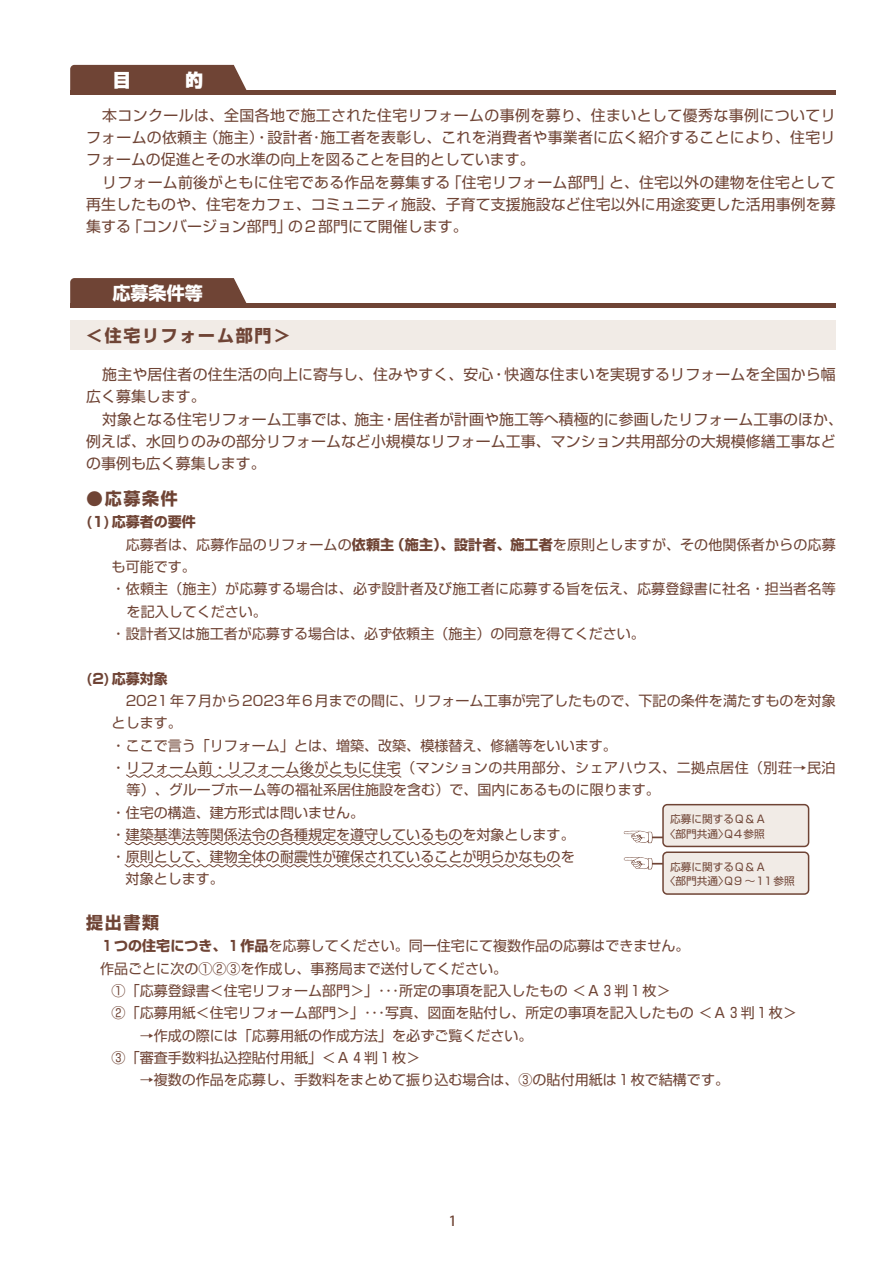
<style>
.page{position:relative;width:893px;height:1263px;background:#fff}
.page>*{position:absolute;margin:0;border:0;box-sizing:border-box;transform-origin:0 0}
.t1{font:700 18px "Shin Go";color:#fff}
.t2{font:900 18px "Shin Go";color:#fff}
.t3{font:700 16.95px "Shin Go";letter-spacing:.1em;color:#6f4435}
.t4{font:14.85px/22.4px "Shin Go";letter-spacing:.005em;color:#6f4435;text-align:justify}
.t5{font:14.1px/22.4px "Shin Go";color:#6f4435}
.t6{font:14.1px "Shin Go";letter-spacing:.035em;color:#6f4435}
.t7{font:700 14.1px "Shin Go";color:#6f4435}
.t8{font:500 13.8px "Koz Go Pro";color:#6f4435}
.t9{font:10.65px/14.9px "Shin Go";color:#6f4435;text-align:center}
.s1{font-weight:700}
</style>
<div class="page">
<div style="left:70px;top:320px;width:766px;height:30px;background:#f1ebe6"></div>
<svg style="left:623px;top:830px;width:39px;height:13px"></svg>
<div style="left:663px;top:805px;width:146px;height:41px;background:#f1ebe6;border-radius:4px"></div>
<div style="left:662px;top:804px;width:147px;height:43px;border:2px solid #6f4435;border-radius:4px"></div>
<svg style="left:623px;top:857px;width:39px;height:13px"></svg>
<div style="left:663px;top:852px;width:146px;height:42px;background:#f1ebe6;border-radius:4px"></div>
<div style="left:662px;top:851px;width:147px;height:44px;border:2px solid #6f4435;border-radius:4px"></div>
<svg style="left:126px;top:774px;width:276px;height:4px"></svg>
<svg style="left:124px;top:842px;width:340px;height:3px"></svg>
<svg style="left:124px;top:864px;width:437px;height:3px"></svg>
<div style="left:70px;top:65px;width:177px;height:25px;background:#6f4435"></div>
<div style="left:70px;top:90px;width:766px;height:5px;background:#6f4435"></div>
<svg style="left:70px;top:278px;width:179px;height:26px;background:#764d3f"></svg>
<hr style="left:70px;top:304px;width:766px;height:4px;background:#6f4435">
<p class="t2" style="left:113px;top:67px;width:20px">目</p>
<p class="t2" style="left:185px;top:67px;width:20px">的</p>
<p class="t4" style="left:86px;top:103px;width:751px;text-indent:16px">本コンクールは、全国各地で施工された住宅リフォームの事例を募り、住まいとして優秀な事例についてリフォームの依頼主（施主）・設計者･施工者を表彰し、これを消費者や事業者に広く紹介することにより、住宅リフォームの促進とその水準の向上を図ることを目的としています。</p>
<p class="t4" style="left:86px;top:170px;width:751px;text-indent:16px">リフォーム前後がともに住宅である作品を募集する「住宅リフォーム部門」と、住宅以外の建物を住宅として再生したものや、住宅をカフェ、コミュニティ施設、子育て支援施設など住宅以外に用途変更した活用事例を募集する「コンバージョン部門」の2部門にて開催します。</p>
<p class="t1" style="left:112px;top:281px;width:92px">応募条件等</p>
<p class="t3" style="left:86px;top:324px;width:206px">＜住宅リフォーム部門＞</p>
<p class="t4" style="left:86px;top:362px;width:751px;text-indent:16px">施主や居住者の住生活の向上に寄与し、住みやすく、安心・快適な住まいを実現するリフォームを全国から幅広く募集します。</p>
<p class="t4" style="left:86px;top:407px;width:758px;text-align:left;text-indent:16px">対象となる住宅リフォーム工事では、施主・居住者が計画や施工等へ積極的に参画したリフォーム工事のほか、例えば、水回りのみの部分リフォームなど小規模なリフォーム工事、マンション共用部分の大規模修繕工事などの事例も広く募集します。</p>
<p class="t3" style="left:86px;top:487px;width:93px">●応募条件</p>
<p class="t7" style="left:86px;top:512px;width:111px">(1)応募者の要件</p>
<p class="t5" style="left:112px;top:532px;width:726px">　応募者は、応募作品のリフォームの<span class="s1">依頼主（施主）、設計者、施工者</span>を原則としますが、その他関係者からの応募</p>
<p class="t5" style="left:112px;top:554px;width:86px">も可能です。</p>
<p class="t5" style="left:112px;top:577px;width:726px">・依頼主（施主）が応募する場合は、必ず設計者及び施工者に応募する旨を伝え、応募登録書に社名・担当者名等</p>
<p class="t5" style="left:127px;top:599px;width:142px">を記入してください。</p>
<p class="t5" style="left:112px;top:621px;width:535px">・設計者又は施工者が応募する場合は、必ず依頼主（施主）の同意を得てください。</p>
<p class="t7" style="left:86px;top:669px;width:83px">(2)応募対象</p>
<p class="t5" style="left:112px;top:688px;width:726px">　2021年7月から2023年6月までの間に、リフォーム工事が完了したもので、下記の条件を満たすものを対象</p>
<p class="t5" style="left:112px;top:711px;width:72px">とします。</p>
<p class="t5" style="left:112px;top:733px;width:507px">・ここで言う「リフォーム」とは、増築、改築、模様替え、修繕等をいいます。</p>
<p class="t6" style="left:112px;top:758px;width:725px">・リフォーム前・リフォーム後がともに住宅（マンションの共用部分、シェアハウス、二拠点居住（別荘→民泊</p>
<p class="t5" style="left:127px;top:778px;width:535px">等）、グループホーム等の福祉系居住施設を含む）で、国内にあるものに限ります。</p>
<p class="t5" style="left:112px;top:800px;width:254px">・住宅の構造、建方形式は問いません。</p>
<p class="t5" style="left:112px;top:822px;width:465px">・建築基準法等関係法令の各種規定を遵守しているものを対象とします。</p>
<p class="t5" style="left:112px;top:845px;width:465px">・原則として、建物全体の耐震性が確保されていることが明らかなものを</p>
<p class="t5" style="left:126px;top:867px;width:100px">対象とします。</p>
<p class="t3" style="left:86px;top:911px;width:75px">提出書類</p>
<p class="t5" style="left:86px;top:934px;width:605px;text-indent:14px"><span class="s1">１つの住宅につき、１作品</span>を応募してください。同一住宅にて複数作品の応募はできません。　作品ごとに次の①②③を作成し、事務局まで送付してください。</p>
<p class="t5" style="left:112px;top:979px;width:687px">①「応募登録書＜住宅リフォーム部門＞」･･･所定の事項を記入したもの ＜Ａ３判１枚＞<br>②「応募用紙＜住宅リフォーム部門＞」･･･写真、図面を貼付し、所定の事項を記入したもの ＜Ａ３判１枚＞　　→作成の際には「応募用紙の作成方法」を必ずご覧ください。<br>③「審査手数料払込控貼付用紙」＜Ａ４判１枚＞<br>　　→複数の作品を応募し、手数料をまとめて振り込む場合は、③の貼付用紙は１枚で結構です。</p>
<p class="t9" style="left:665px;top:811px;width:102px">応募に関するＱ＆Ａ〈部門共通〉Ｑ4参照</p>
<p class="t9" style="left:665px;top:858px;width:131px;text-align:left;text-indent:5px">応募に関するＱ＆Ａ<br>〈部門共通〉Ｑ9 ～11参照</p>
<p class="t8" style="left:449px;top:1212px;width:9px">1</p>
</div>
